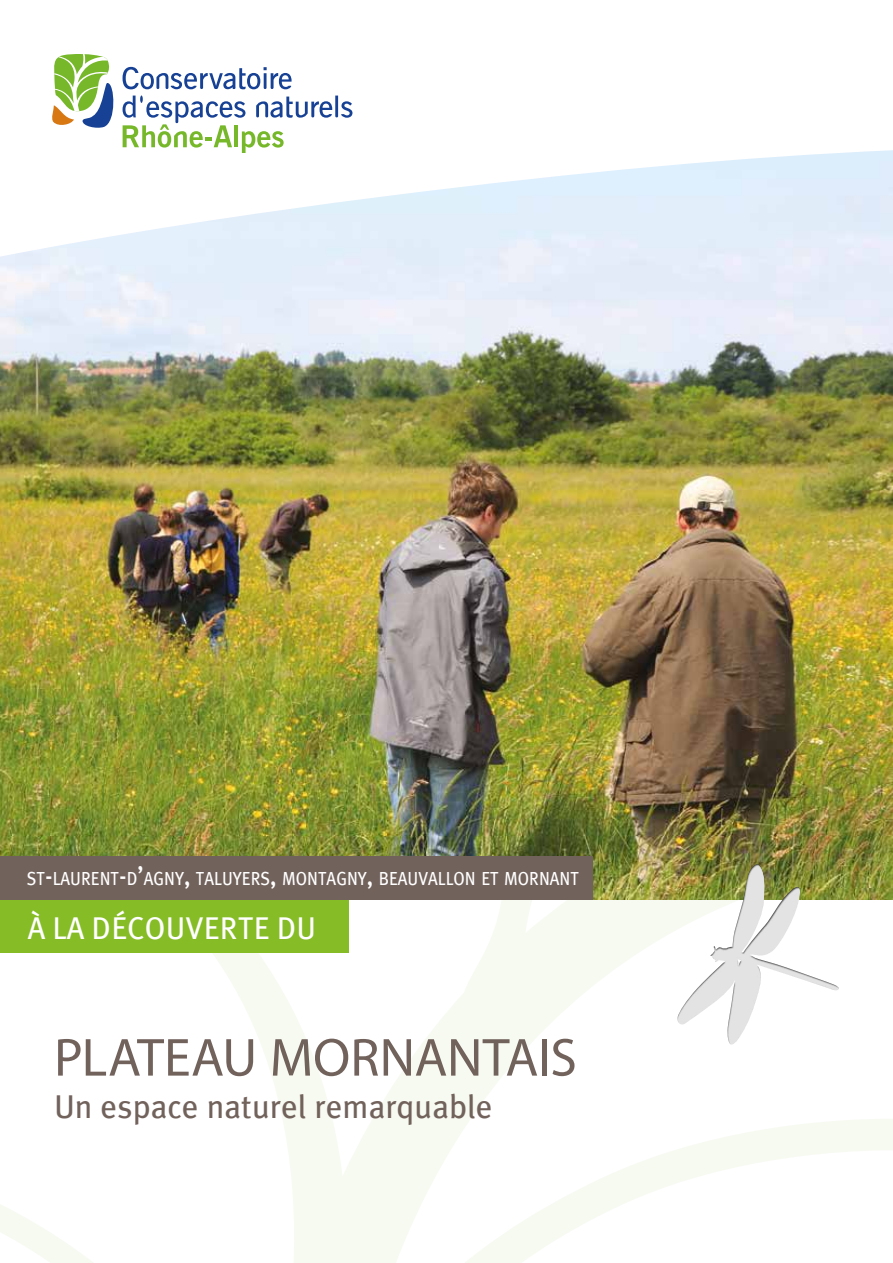
<style>
.page{position:relative;width:893px;height:1263px;background:#fff}
.page>*{position:absolute;margin:0;border:0;box-sizing:border-box;transform-origin:0 0}
.t1{font:54px "Myriad Pro";letter-spacing:-.01em;color:#72625c}
.t2{font:33px "Meta Plus";color:#72625c}
.t3{font:31.5px "Meta Plus";letter-spacing:.01em;color:#fff}
.t4{font:18.9px "Meta Plus";color:#fff;scale:.9 1}
.s1{font-size:27px}
</style>
<div class="page">
<svg style="left:52px;top:54px;width:62px;height:74px"></svg>
<svg style="left:123px;top:67px;width:169px;height:22px"></svg>
<svg style="left:123px;top:95px;width:229px;height:55px"></svg>
<svg style="left:0;top:900px;width:893px;height:363px"></svg>
<img style="left:0;top:150px;width:893px;height:750px">
<div style="left:0;top:856px;width:592px;height:44px;background:#72625c"></div>
<div style="left:675px;top:861px;width:165px;height:185px;background:#000;opacity:.75"></div>
<div style="left:0;top:900px;width:349px;height:53px;background:#86bc25"></div>
<p class="t4" style="left:27px;top:867px;width:615px">ST<span class="s1">-</span>LAURENT<span class="s1">-</span>D<span class="s1">’</span>AGNY<span class="s1">,</span> TALUYERS<span class="s1">,</span> MONTAGNY<span class="s1">,</span> BEAUVALLON ET MORNANT</p>
<h3 class="t3" style="left:28px;top:910px;width:290px">À LA DÉCOUVERTE DU</h3>
<h1 class="t1" style="left:54px;top:1028px;width:524px">PLATEAU MORNANTAIS</h1>
<h2 class="t2" style="left:54px;top:1087px;width:440px">Un espace naturel remarquable</h2>
</div>
